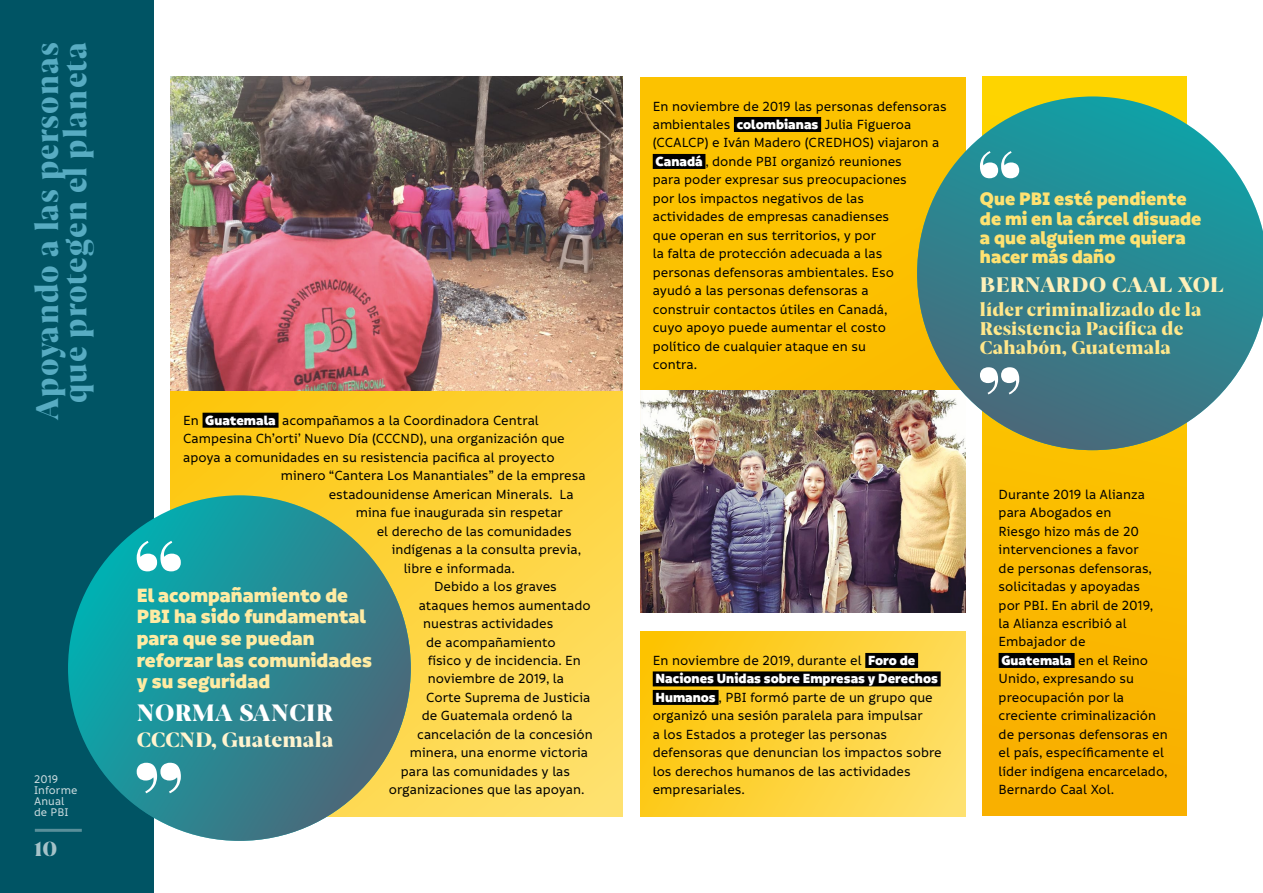
<style>
.page{position:relative;width:1263px;height:893px;background:#fff}
.page>*{position:absolute;margin:0;border:0;box-sizing:border-box;transform-origin:0 0}
.t1{font:900 30px/28.5px "Joane";letter-spacing:.04em;color:#58acc2;text-align:center;scale:.95 1}
.t2{font:900 22.65px "Joane";letter-spacing:.02em;color:#fff}
.t3{font:900 20.7px/21.6px "Informative";color:#ffeba3}
.t4{font:900 20.1px "Joane";letter-spacing:.01em;color:#fff0ba}
.t5{font:900 19.8px "Joane";letter-spacing:.01em;color:#fff4cf}
.t6{font:900 19.5px/19.2px "Informative";color:#ffe271}
.t7{font:900 19.5px "Joane";color:#fff}
.t8{font:900 17.7px/19px "Joane";letter-spacing:.01em;color:#ffe78b}
.t9{font:500 14.25px/18.5px "Informative";color:#000}
.t10{font:500 12px/11.2px "Informative";letter-spacing:.01em;color:#fff}
.s1{font-weight:900;color:#fff}
</style>
<div class="page">
<div style="left:0;top:0;width:153px;height:893px;background:#005464"></div>
<svg style="left:170px;top:391px;width:453px;height:425px"></svg>
<div style="left:981px;top:77px;width:205px;height:739px;background:#fab800"></div>
<div style="left:640px;top:77px;width:325px;height:535px;background:#fcc200"></div>
<div style="left:203px;top:413px;width:76px;height:15px;background:#000"></div>
<div style="left:734px;top:117px;width:87px;height:15px;background:#000"></div>
<div style="left:653px;top:154px;width:52px;height:15px;background:#000"></div>
<img style="left:640px;top:391px;width:326px;height:221px">
<svg style="left:68px;top:495px;width:343px;height:346px"></svg>
<svg style="left:137px;top:541px;width:44px;height:30px"></svg>
<svg style="left:137px;top:763px;width:44px;height:30px"></svg>
<img style="left:170px;top:77px;width:453px;height:314px">
<svg style="left:640px;top:631px;width:326px;height:185px"></svg>
<div style="left:865px;top:653px;width:53px;height:15px;background:#000"></div>
<div style="left:653px;top:671px;width:288px;height:15px;background:#000"></div>
<div style="left:653px;top:690px;width:66px;height:15px;background:#000"></div>
<div style="left:999px;top:653px;width:75px;height:15px;background:#000"></div>
<svg style="left:917px;top:97px;width:346px;height:353px"></svg>
<svg style="left:980px;top:151px;width:39px;height:27px"></svg>
<svg style="left:980px;top:367px;width:39px;height:27px"></svg>
<hr style="left:35px;top:829px;width:47px;height:3px;background:#fff">
<h1 class="t1" style="left:32px;top:420px;width:399px;rotate:-90deg">Apoyando a las personas que protegen el planeta</h1>
<p class="t10" style="left:34px;top:773px;width:45px">2019<br>Informe<br>Anual de PBI</p>
<h3 class="t7" style="left:34px;top:835px;width:25px">10</h3>
<p class="t9" style="left:183px;top:411px;width:357px">En <span class="s1">Guatemala</span> acompañamos a la Coordinadora Central</p>
<p class="t9" style="left:183px;top:430px;width:383px">Campesina Ch’orti’ Nuevo Día (CCCND), una organización que</p>
<p class="t9" style="left:183px;top:448px;width:373px">apoya a comunidades en su resistencia pacifica al proyecto</p>
<p class="t9" style="left:281px;top:467px;width:306px">minero “Cantera Los Manantiales” de la empresa</p>
<p class="t9" style="left:329px;top:485px;width:247px">estadounidense American Minerals. La</p>
<p class="t9" style="left:356px;top:504px;width:209px">mina fue inaugurada sin respetar</p>
<p class="t9" style="left:377px;top:522px;width:196px">el derecho de las comunidades</p>
<p class="t9" style="left:392px;top:541px;width:191px">indígenas a la consulta previa,</p>
<p class="t9" style="left:404px;top:559px;width:113px">libre e informada.</p>
<p class="t9" style="left:434px;top:578px;width:124px">Debido a los graves</p>
<p class="t9" style="left:419px;top:596px;width:173px">ataques hemos aumentado</p>
<p class="t9" style="left:423px;top:614px;width:132px">nuestras actividades</p>
<p class="t9" style="left:426px;top:633px;width:131px">de acompañamiento</p>
<p class="t9" style="left:428px;top:651px;width:155px">físico y de incidencia. En</p>
<p class="t9" style="left:428px;top:670px;width:138px">noviembre de 2019, la</p>
<p class="t9" style="left:426px;top:688px;width:166px">Corte Suprema de Justicia</p>
<p class="t9" style="left:422px;top:707px;width:152px">de Guatemala ordenó la</p>
<p class="t9" style="left:417px;top:725px;width:177px">cancelación de la concesión</p>
<p class="t9" style="left:410px;top:744px;width:180px">minera, una enorme victoria</p>
<p class="t9" style="left:401px;top:762px;width:171px">para las comunidades y las</p>
<p class="t9" style="left:389px;top:781px;width:197px">organizaciones que las apoyan.</p>
<h3 class="t3" style="left:137px;top:585px;width:237px">El acompañamiento de<br>PBI ha sido fundamental para que se puedan reforzar las comunidades y su seguridad</h3>
<h2 class="t2" style="left:137px;top:696px;width:198px">NORMA SANCIR</h2>
<h3 class="t5" style="left:137px;top:726px;width:198px">CCCND, Guatemala</h3>
<p class="t9" style="left:653px;top:97px;width:295px">En noviembre de 2019 las personas defensoras ambientales <span class="s1">colombianas</span> Julia Figueroa (CCALCP) e Iván Madero (CREDHOS) viajaron a <span class="s1">Canadá</span> , donde PBI organizó reuniones<br>para poder expresar sus preocupaciones<br>por los impactos negativos de las<br>actividades de empresas canadienses<br>que operan en sus territorios, y por<br>la falta de protección adecuada a las<br>personas defensoras ambientales. Eso<br>ayudó a las personas defensoras a<br>construir contactos útiles en Canadá,<br>cuyo apoyo puede aumentar el costo<br>político de cualquier ataque en su<br>contra.</p>
<h3 class="t6" style="left:980px;top:190px;width:223px">Que PBI esté pendiente de mi en la cárcel disuade a que alguien me quiera hacer más daño</h3>
<h3 class="t4" style="left:980px;top:270px;width:245px">BERNARDO CAAL XOL</h3>
<p class="t8" style="left:980px;top:299px;width:223px">líder criminalizado de la<br>Resistencia Pacifica de<br>Cahabón, Guatemala</p>
<p class="t9" style="left:653px;top:651px;width:291px">En noviembre de 2019, durante el <span class="s1">Foro de Naciones Unidas sobre Empresas y Derechos Humanos</span> , PBI formó parte de un grupo que organizó una sesión paralela para impulsar<br>a los Estados a proteger las personas defensoras que denuncian los impactos sobre los derechos humanos de las actividades empresariales.</p>
<p class="t9" style="left:999px;top:485px;width:171px">Durante 2019 la Alianza para Abogados en<br>Riesgo hizo más de 20 intervenciones a favor<br>de personas defensoras, solicitadas y apoyadas<br>por PBI. En abril de 2019, la Alianza escribió al<br>Embajador de<br><span class="s1">Guatemala</span> en el Reino<br>Unido, expresando su preocupación por la creciente criminalización de personas defensoras en el país, específicamente el líder indígena encarcelado,<br>Bernardo Caal Xol.</p>
</div>
